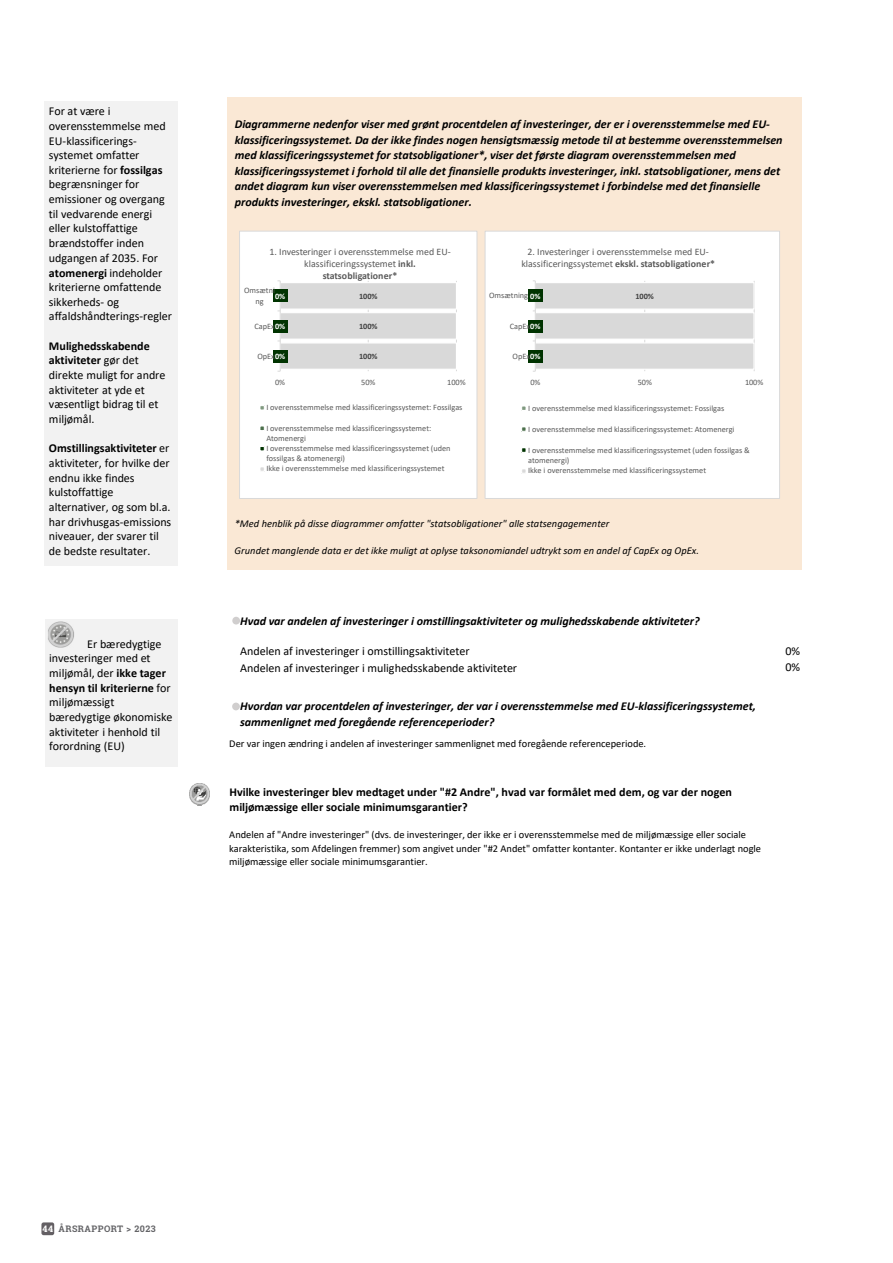
<style>
.page{position:relative;width:893px;height:1263px;background:#fff}
.page>*{position:absolute;margin:0;border:0;box-sizing:border-box;transform-origin:0 0}
.t1{font:12px/14.7px "Calibri";letter-spacing:-.005em;color:#000}
.t2{font:italic 700 12px/15.5px "Calibri";letter-spacing:-.005em;color:#000}
.t3{font:700 12px/15.5px "Calibri";color:#000}
.t4{font:10.5px/13.5px "Calibri";letter-spacing:-.005em;color:#000}
.t5{font:italic 10.5px "Calibri";letter-spacing:.005em;color:#000}
.t6{font:9.9px/12.1px "Calibri";letter-spacing:-.005em;color:#595959;text-align:center}
.t7{font:700 9px "Roboto Slab";letter-spacing:.05em;color:#636366}
.t8{font:8.25px/10.2px "Calibri";color:#595959}
.t9{font:700 8.25px "Calibri";letter-spacing:-.005em;color:#404040}
.t10{font:8.25px "Calibri";color:#fff}
.s1{font-weight:700}
.s2{color:#fff}
</style>
<div class="page">
<div style="left:41px;top:1222px;width:13px;height:13px;background:#635f63;border-radius:2px"></div>
<div style="left:227px;top:97px;width:575px;height:472px;background:#fae8d5"></div>
<div style="left:232px;top:617px;width:8px;height:7px;background:#d0cece;border-radius:50%"></div>
<div style="left:45px;top:619px;width:132px;height:148px;background:#f2f2f2"></div>
<img style="left:48px;top:622px;width:26px;height:25px">
<div style="left:45px;top:101px;width:133px;height:464px;background:#f2f2f2"></div>
<div style="left:232px;top:703px;width:8px;height:7px;background:#d0cece;border-radius:50%"></div>
<img style="left:189px;top:783px;width:21px;height:23px">
<div style="left:240px;top:231px;width:237px;height:267px;background:#fff"></div>
<svg style="left:277px;top:281px;width:180px;height:91px"></svg>
<div style="left:273px;top:350px;width:14px;height:12px;background:#030"></div>
<div style="left:273px;top:320px;width:14px;height:12px;background:#030"></div>
<div style="left:273px;top:290px;width:14px;height:12px;background:#030"></div>
<svg style="left:260px;top:405px;width:5px;height:5px"></svg>
<svg style="left:260px;top:426px;width:4px;height:4px"></svg>
<svg style="left:260px;top:446px;width:5px;height:5px"></svg>
<svg style="left:260px;top:467px;width:5px;height:5px"></svg>
<div style="left:239px;top:231px;width:238px;height:268px;border:1px solid #d9d9d9"></div>
<div style="left:485px;top:231px;width:295px;height:267px;background:#fff"></div>
<hr style="left:754px;top:281px;width:1px;height:90px;background:#d9d9d9">
<svg style="left:533px;top:281px;width:221px;height:91px;background:#dfdfdf"></svg>
<div style="left:528px;top:350px;width:15px;height:12px;background:#030"></div>
<div style="left:528px;top:320px;width:15px;height:12px;background:#030"></div>
<div style="left:528px;top:290px;width:15px;height:12px;background:#030"></div>
<svg style="left:521px;top:406px;width:5px;height:5px"></svg>
<svg style="left:521px;top:427px;width:5px;height:5px"></svg>
<svg style="left:521px;top:448px;width:5px;height:5px"></svg>
<svg style="left:521px;top:469px;width:5px;height:5px"></svg>
<div style="left:485px;top:231px;width:295px;height:268px;border:1px solid #d9d9d9"></div>
<p class="t1" style="left:49px;top:104px;width:125px">For at være i overensstemmelse med<br>EU‐klassificerings‐ systemet omfatter kriterierne for <span class="s1">fossilgas </span>begrænsninger for emissioner og overgang til vedvarende energi eller kulstoffattige brændstoffer inden udgangen af 2035. For <span class="s1">atomenergi</span> indeholder kriterierne omfattende sikkerheds‐ og affaldshåndterings‐regler</p>
<p class="t1" style="left:49px;top:338px;width:118px"><span class="s1">Mulighedsskabende aktiviteter</span> gør det direkte muligt for andre aktiviteter at yde et væsentligt bidrag til et miljømål.</p>
<p class="t1" style="left:49px;top:441px;width:124px"><span class="s1">Omstillingsaktiviteter</span> er aktiviteter, for hvilke der endnu ikke findes kulstoffattige alternativer, og som bl.a. har drivhusgas‐emissions niveauer, der svarer til de bedste resultater.</p>
<p class="t1" style="left:49px;top:636px;width:125px;text-indent:38px">Er bæredygtige investeringer med et miljømål, der <span class="s1">ikke tager hensyn til kriterierne</span> for miljømæssigt bæredygtige økonomiske aktiviteter i henhold til forordning (EU)</p>
<p class="t2" style="left:235px;top:116px;width:549px">Diagrammerne nedenfor viser med grønt procentdelen af investeringer, der er i overensstemmelse med EU‐ klassificeringssystemet. Da der ikke findes nogen hensigtsmæssig metode til at bestemme overensstemmelsen med klassificeringssystemet for statsobligationer*, viser det første diagram overensstemmelsen med klassificeringssystemet i forhold til alle det finansielle produkts investeringer, inkl. statsobligationer, mens det andet diagram kun viser overensstemmelsen med klassificeringssystemet i forbindelse med det finansielle produkts investeringer, ekskl. statsobligationer.</p>
<p class="t6" style="left:269px;top:245px;width:183px">1. Investeringer i overensstemmelse med EU‐ klassificeringssystemet <span class="s1">inkl. statsobligationer*</span></p>
<p class="t6" style="left:521px;top:245px;width:195px">2. Investeringer i overensstemmelse med EU‐ klassificeringssystemet <span class="s1">ekskl. statsobligationer*</span></p>
<p class="t8" style="left:244px;top:285px;width:32px;text-align:center">Omsætni ng</p>
<p class="t10" style="left:275px;top:290px;width:12px">0%</p>
<p class="t9" style="left:359px;top:290px;width:20px">100%</p>
<p class="t8" style="left:489px;top:290px;width:53px">Omsætning <span class="s2">0%</span></p>
<p class="t9" style="left:635px;top:290px;width:20px">100%</p>
<p class="t8" style="left:254px;top:320px;width:32px">CapEx<span class="s2">0%</span></p>
<p class="t9" style="left:359px;top:320px;width:20px">100%</p>
<p class="t8" style="left:510px;top:320px;width:32px">CapEx<span class="s2">0%</span></p>
<p class="t8" style="left:257px;top:351px;width:29px">OpEx<span class="s2">0%</span></p>
<p class="t9" style="left:359px;top:351px;width:20px">100%</p>
<p class="t8" style="left:513px;top:351px;width:29px">OpEx<span class="s2">0%</span></p>
<p class="t8" style="left:275px;top:376px;width:12px">0%</p>
<p class="t8" style="left:361px;top:376px;width:16px">50%</p>
<p class="t8" style="left:447px;top:376px;width:20px">100%</p>
<p class="t8" style="left:530px;top:376px;width:12px">0%</p>
<p class="t8" style="left:638px;top:376px;width:16px">50%</p>
<p class="t8" style="left:745px;top:376px;width:20px">100%</p>
<p class="t8" style="left:266px;top:402px;width:198px">I overensstemmelse med klassificeringssystemet: Fossilgas</p>
<p class="t8" style="left:266px;top:423px;width:186px">I overensstemmelse med klassificeringssystemet:<br>Atomenergi<br>I overensstemmelse med klassificeringssystemet (uden fossilgas &amp; atomenergi)<br>Ikke i overensstemmelse med klassificeringssystemet</p>
<p class="t8" style="left:528px;top:403px;width:198px">I overensstemmelse med klassificeringssystemet: Fossilgas</p>
<p class="t8" style="left:528px;top:424px;width:208px">I overensstemmelse med klassificeringssystemet: Atomenergi</p>
<p class="t8" style="left:528px;top:444px;width:223px">I overensstemmelse med klassificeringssystemet (uden fossilgas &amp; atomenergi)<br>Ikke i overensstemmelse med klassificeringssystemet</p>
<p class="t5" style="left:235px;top:516px;width:376px">*Med henblik på disse diagrammer omfatter "statsobligationer" alle statsengagementer</p>
<p class="t5" style="left:235px;top:543px;width:466px">Grundet manglende data er det ikke muligt at oplyse taksonomiandel udtrykt som en andel af CapEx og OpEx.</p>
<p class="t2" style="left:240px;top:613px;width:461px">Hvad var andelen af investeringer i omstillingsaktiviteter og mulighedsskabende aktiviteter?</p>
<p class="t1" style="left:240px;top:643px;width:278px;line-height:16.8px">Andelen af investeringer i omstillingsaktiviteter<br>Andelen af investeringer i mulighedsskabende aktiviteter</p>
<p class="t2" style="left:240px;top:698px;width:517px">Hvordan var procentdelen af investeringer, der var i overensstemmelse med EU‐klassificeringssystemet, sammenlignet med foregående referenceperioder?</p>
<p class="t4" style="left:229px;top:736px;width:418px">Der var ingen ændring i andelen af investeringer sammenlignet med foregående referenceperiode.</p>
<p class="t3" style="left:229px;top:784px;width:504px">Hvilke investeringer blev medtaget under "#2 Andre", hvad var formålet med dem, og var der nogen miljømæssige eller sociale minimumsgarantier?</p>
<p class="t4" style="left:229px;top:828px;width:533px">Andelen af "Andre investeringer" (dvs. de investeringer, der ikke er i overensstemmelse med de miljømæssige eller sociale karakteristika, som Afdelingen fremmer) som angivet under "#2 Andet" omfatter kontanter. Kontanter er ikke underlagt nogle miljømæssige eller sociale minimumsgarantier.</p>
<p class="t1" style="left:785px;top:642px;width:16px;line-height:16.8px">0%<br>0%</p>
<p class="t7" style="left:43px;top:1222px;width:115px"><span class="s2">44</span> ÅRSRAPPORT &gt; 2023</p>
</div>
